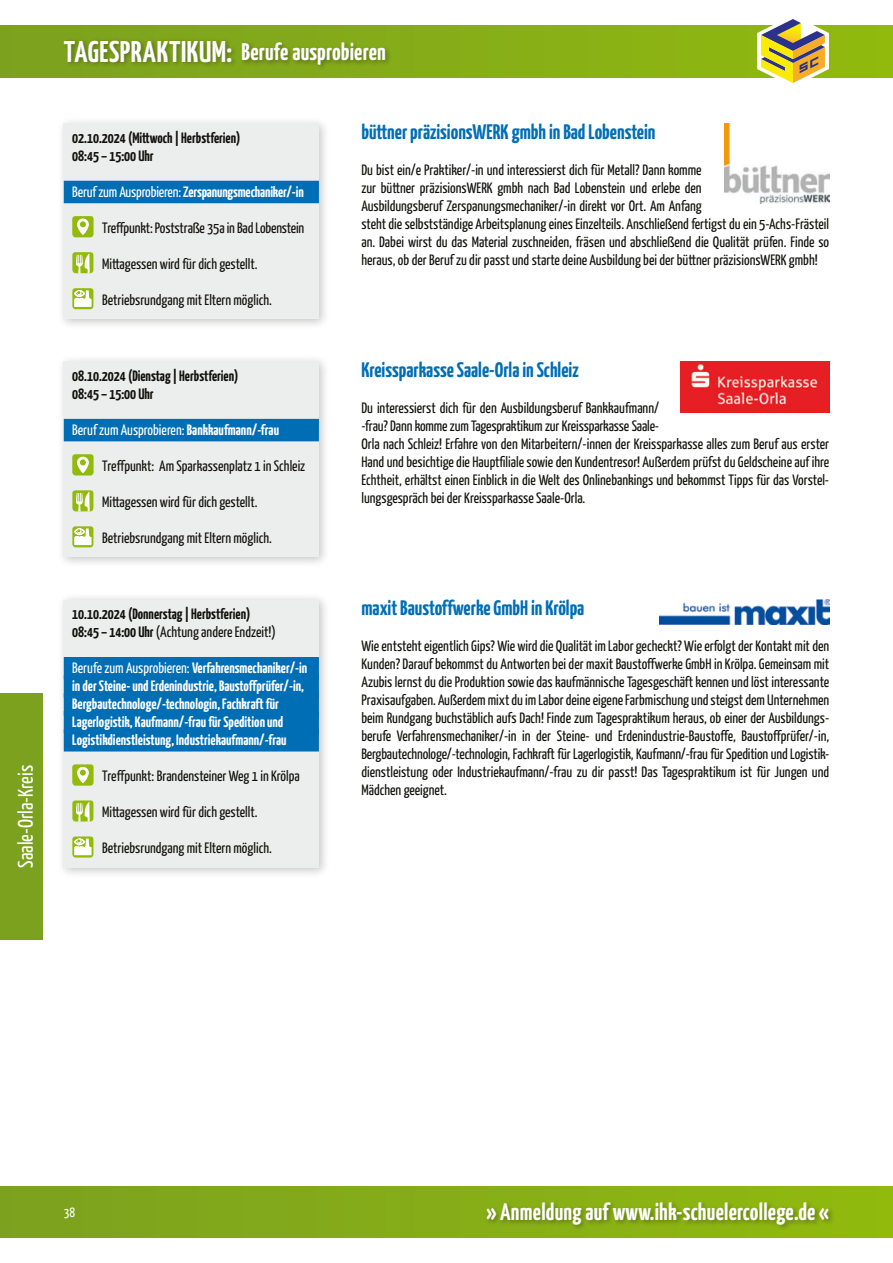
<style>
.page{position:relative;width:893px;height:1263px;background:#fff}
.page>*{position:absolute;margin:0;border:0;box-sizing:border-box;transform-origin:0 0}
.t1{font:700 24px "Yanone Kaffeesatz";letter-spacing:.01em;color:#fff}
.t2{font:700 21px "Yanone Kaffeesatz";color:#006eb5}
.t3{font:21px "Yanone Kaffeesatz";color:#fff}
.t4{font:15px/18px "Yanone Kaffeesatz";color:#12120d}
.t5{font:700 15px/18px "Yanone Kaffeesatz";color:#fff}
.t6{font:700 15px/18px "Yanone Kaffeesatz";color:#12120d}
.t7{font:15px "Yanone Kaffeesatz";color:#fff}
.t8{font:13.5px "Yanone Kaffeesatz";color:#fff}
.s1{font-size:30px}
.s2{font-weight:400}
.s3{font-weight:700}
</style>
<div class="page">
<div style="left:0;top:693px;width:43px;height:247px;background:#7ba11f"></div>
<div style="left:0;top:1186px;width:893px;height:51px;background:linear-gradient(to right,#7ca120,#91ba0e)"></div>
<div style="left:0;top:25px;width:893px;height:52px;background:linear-gradient(to right,#7ca11f,#91ba0f)"></div>
<div style="left:62px;top:38px;width:330px;height:34px;background:#12120d;opacity:.35"></div>
<div style="left:485px;top:1200px;width:350px;height:31px;background:#12120d;opacity:.35"></div>
<svg style="left:757px;top:19px;width:72px;height:64px"></svg>
<div style="left:57px;top:116px;width:273px;height:214px;background:#12120d;opacity:.25"></div>
<div style="left:64px;top:123px;width:255px;height:196px;background:#eceded"></div>
<div style="left:64px;top:181px;width:255px;height:22px;background:#006eb5"></div>
<div style="left:72px;top:216px;width:22px;height:21px;background:#91ba0c;border-radius:3px"></div>
<svg style="left:77px;top:218px;width:12px;height:17px"></svg>
<div style="left:72px;top:252px;width:21px;height:21px;background:#91ba0c;border-radius:3px"></div>
<svg style="left:76px;top:253px;width:14px;height:20px"></svg>
<div style="left:72px;top:288px;width:21px;height:21px;background:#91ba0c;border-radius:3px"></div>
<svg style="left:74px;top:290px;width:18px;height:17px"></svg>
<img style="left:725px;top:123px;width:104px;height:81px">
<div style="left:57px;top:355px;width:273px;height:213px;background:#12120d;opacity:.25"></div>
<div style="left:64px;top:361px;width:255px;height:196px;background:#eceded"></div>
<div style="left:64px;top:419px;width:255px;height:22px;background:#006eb5"></div>
<div style="left:72px;top:454px;width:22px;height:21px;background:#91ba0c;border-radius:3px"></div>
<svg style="left:77px;top:457px;width:12px;height:16px"></svg>
<div style="left:72px;top:490px;width:21px;height:21px;background:#91ba0c;border-radius:3px"></div>
<svg style="left:76px;top:492px;width:14px;height:19px"></svg>
<svg style="left:72px;top:526px;width:21px;height:21px"></svg>
<svg style="left:74px;top:528px;width:18px;height:17px"></svg>
<img style="left:680px;top:361px;width:149px;height:51px">
<div style="left:57px;top:593px;width:273px;height:286px;background:#12120d;opacity:.25"></div>
<div style="left:64px;top:600px;width:255px;height:267px;background:#eceded"></div>
<div style="left:64px;top:657px;width:255px;height:22px;background:#006eb5"></div>
<div style="left:64px;top:675px;width:255px;height:22px;background:#006eb5"></div>
<div style="left:64px;top:693px;width:255px;height:22px;background:#006eb5"></div>
<div style="left:64px;top:711px;width:255px;height:22px;background:#006eb5"></div>
<div style="left:64px;top:729px;width:255px;height:22px;background:#006eb5"></div>
<div style="left:72px;top:764px;width:22px;height:22px;background:#91ba0c;border-radius:3px"></div>
<svg style="left:77px;top:767px;width:12px;height:16px"></svg>
<div style="left:72px;top:800px;width:21px;height:21px;background:#91ba0c;border-radius:3px"></div>
<svg style="left:76px;top:802px;width:14px;height:20px"></svg>
<svg style="left:72px;top:836px;width:21px;height:21px"></svg>
<svg style="left:74px;top:838px;width:18px;height:17px"></svg>
<img style="left:659px;top:600px;width:170px;height:25px">
<h2 class="t3" style="left:13px;top:868px;width:104px;rotate:-90deg">Saale-Orla-Kreis</h2>
<h1 class="t1" style="left:64px;top:39px;width:323px"><span class="s1">TAGESprAKTiKum:</span> Berufe ausprobieren</h1>
<p class="t6" style="left:72px;top:129px;width:170px">02.10.2024 (mittwoch | Herbstferien)<br>08:45 – 15:00 uhr</p>
<p class="t5" style="left:72px;top:183px;width:233px"><span class="s2">Beruf zum Ausprobieren:</span> Zerspanungsmechaniker/-in</p>
<p class="t4" style="left:102px;top:219px;width:204px">Treffpunkt: Poststraße 35a in Bad Lobenstein</p>
<p class="t4" style="left:102px;top:255px;width:157px">Mittagessen wird für dich gestellt .</p>
<p class="t4" style="left:102px;top:291px;width:171px">Betriebsrundgang mit Eltern möglich .</p>
<p class="t6" style="left:72px;top:367px;width:168px">08.10.2024 (dienstag | Herbstferien)<br>08:45 – 15:00 uhr</p>
<p class="t7" style="left:72px;top:422px;width:208px">Beruf zum Ausprobieren: <span class="s3">Bankkaufmann/-frau</span></p>
<p class="t4" style="left:102px;top:457px;width:205px">Treffpunkt: Am Sparkassenplatz 1 in Schleiz</p>
<p class="t4" style="left:102px;top:493px;width:157px">Mittagessen wird für dich gestellt .</p>
<p class="t4" style="left:102px;top:529px;width:171px">Betriebsrundgang mit Eltern möglich .</p>
<p class="t6" style="left:72px;top:605px;width:205px">10.10.2024 (donnerstag | Herbstferien)<br>08:45 – 14:00 uhr <span class="s2">(Achtung andere Endzeit!)</span></p>
<p class="t5" style="left:72px;top:659px;width:237px"><span class="s2">Berufe zum Ausprobieren:</span> Verfahrensmechaniker/-in in der Steine- und Erdenindustrie, Baustoffprüfer/-in, Bergbautechnologe/-technologin, Fachkraft für Lagerlogistik, Kaufmann/-frau für Spedition und Logistikdienstleistung, industriekaufmann/-frau</p>
<p class="t4" style="left:102px;top:767px;width:199px">Treffpunkt: Brandensteiner Weg 1 in Krölpa</p>
<p class="t4" style="left:102px;top:803px;width:157px">Mittagessen wird für dich gestellt .</p>
<p class="t4" style="left:102px;top:839px;width:171px">Betriebsrundgang mit Eltern möglich .</p>
<h2 class="t2" style="left:361px;top:120px;width:296px">büttner präzisionsWErK gmbh in Bad Lobenstein</h2>
<p class="t4" style="left:361px;top:161px;width:469px">Du bist ein/e Praktiker/-in und interessierst dich für Metall? Dann komme<br>zur büttner präzisionsWERK gmbh nach Bad Lobenstein und erlebe den<br>Ausbildungsberuf Zerspanungsmechaniker/-in direkt vor Ort . Am Anfang<br>steht die selbstständige Arbeitsplanung eines Einzelteils . Anschließend fertigst du ein 5-Achs-Frästeil an . Dabei wirst du das Material zuschneiden, fräsen und abschließend die Qualität prüfen . Finde so heraus, ob der Beruf zu dir passt und starte deine Ausbildung bei der büttner präzisionsWERK gmbh!</p>
<h2 class="t2" style="left:361px;top:358px;width:219px">Kreissparkasse Saale-orla in Schleiz</h2>
<p class="t4" style="left:361px;top:399px;width:469px">Du interessierst dich für den Ausbildungsberuf Bankkaufmann/<br>-frau? Dann komme zum Tagespraktikum zur Kreissparkasse Saale-<br>Orla nach Schleiz! Erfahre von den Mitarbeitern/-innen der Kreissparkasse alles zum Beruf aus erster Hand und besichtige die Hauptfiliale sowie den Kundentresor! Außerdem prüfst du Geldscheine auf ihre Echtheit, erhältst einen Einblick in die Welt des Onlinebankings und bekommst Tipps für das Vorstel&shy;lungsgespräch bei der Kreissparkasse Saale-Orla .</p>
<h2 class="t2" style="left:361px;top:596px;width:224px">maxit Baustoffwerke GmbH in Krölpa</h2>
<p class="t4" style="left:361px;top:637px;width:469px;text-align:justify">Wie entsteht eigentlich Gips? Wie wird die Qualität im Labor gecheckt? Wie erfolgt der Kontakt mit den Kunden? Darauf bekommst du Antworten bei der maxit Baustoffwerke GmbH in Krölpa . Gemeinsam mit Azubis lernst du die Produktion sowie das kaufmännische Tagesgeschäft kennen und löst interessante Praxisaufgaben . Außerdem mixt du im Labor deine eigene Farbmischung und steigst dem Unternehmen beim Rundgang buchstäblich aufs Dach! Finde zum Tagespraktikum heraus, ob einer der Ausbildungs&shy;berufe Verfahrensmechaniker/-in in der Steine- und Erdenindustrie-Baustoffe, Baustoffprüfer/-in, Bergbautechnologe/-technologin, Fachkraft für Lagerlogistik, Kaufmann/-frau für Spedition und Logistik&shy;dienstleistung oder Industriekaufmann/-frau zu dir passt! Das Tagespraktikum ist für Jungen und Mädchen geeignet .</p>
<p class="t8" style="left:64px;top:1205px;width:13px">38</p>
<h1 class="t1" style="left:486px;top:1199px;width:344px">» Anmeldung auf www.ihk-schuelercollege.de «</h1>
</div>
